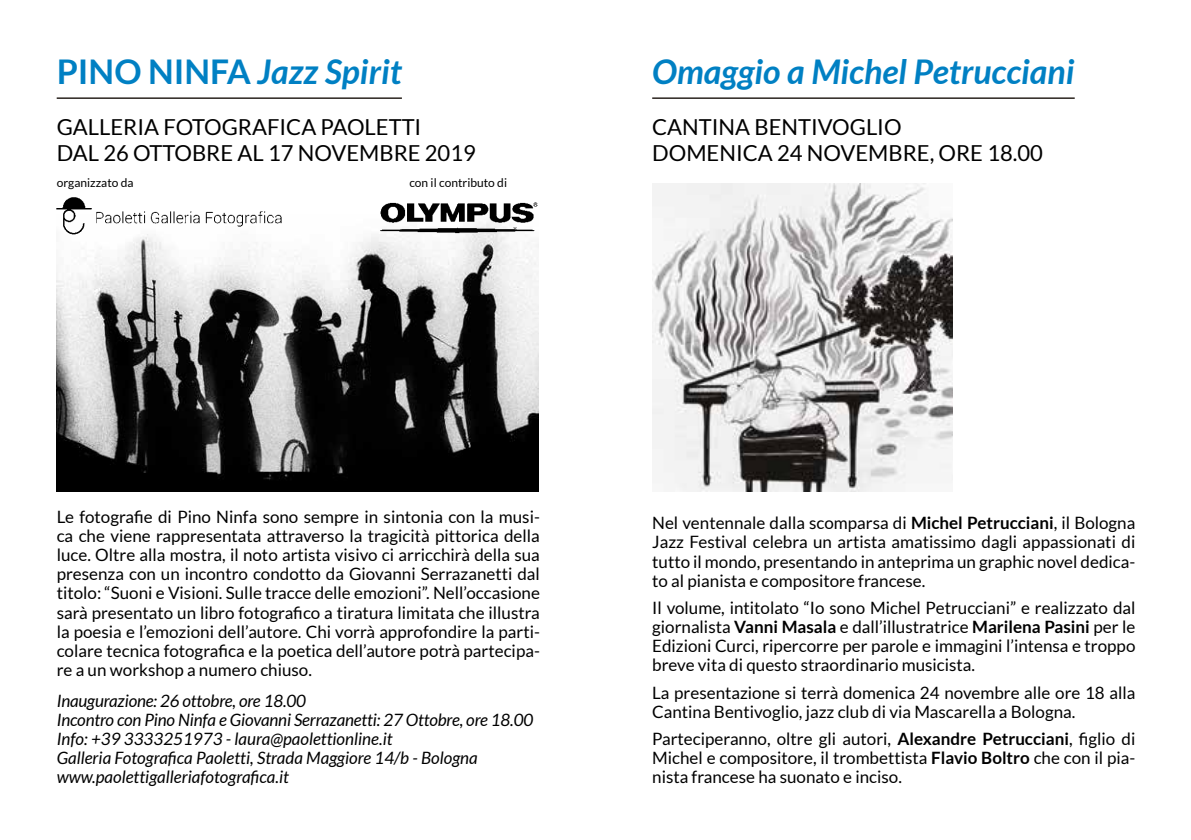
<style>
.page{position:relative;width:1191px;height:840px;background:#fff}
.page>*{position:absolute;margin:0;border:0;box-sizing:border-box;transform-origin:0 0}
.t1{font:italic 700 34px "Lato";color:#0080c3}
.t2{font:22px/26px "Lato";color:#000}
.t3{font:17px/19px "Lato";color:#000;text-align:justify}
.t4{font:italic 17px/19px "Lato";color:#000}
.t5{font:12px "Lato";color:#000}
.s1{font-style:normal}
.s2{font-weight:700}
</style>
<div class="page">
<img style="left:57px;top:241px;width:482px;height:250px">
<img style="left:652px;top:184px;width:300px;height:307px">
<hr style="left:57px;top:97px;width:345px;height:2px;background:#2b241f">
<hr style="left:652px;top:97px;width:422px;height:2px;background:#2b241f">
<img style="left:56px;top:197px;width:240px;height:54px">
<img style="left:369px;top:202px;width:170px;height:40px">
<h1 class="t1" style="left:57px;top:52px;width:346px"><span class="s1">PINO NINFA</span> Jazz Spirit</h1>
<h1 class="t1" style="left:652px;top:52px;width:424px">Omaggio a Michel Petrucciani</h1>
<p class="t2" style="left:57px;top:114px;width:421px">GALLERIA FOTOGRAFICA PAOLETTI<br>DAL 26 OTTOBRE AL 17 NOVEMBRE 2019</p>
<p class="t2" style="left:652px;top:114px;width:392px">CANTINA BENTIVOGLIO<br>DOMENICA 24 NOVEMBRE, ORE 18.00</p>
<p class="t5" style="left:57px;top:176px;width:78px">organizzato da</p>
<p class="t5" style="left:409px;top:176px;width:99px">con il contributo di</p>
<p class="t3" style="left:57px;top:507px;width:485px">Le fotografie di Pino Ninfa sono sempre in sintonia con la musi&shy;ca che viene rappresentata attraverso la tragicità pittorica della luce. Oltre alla mostra, il noto artista visivo ci arricchirà della sua presenza con un incontro condotto da Giovanni Serrazanetti dal titolo: “Suoni e Visioni. Sulle tracce delle emozioni”. Nell’occasione sarà presentato un libro fotografico a tiratura limitata che illustra la poesia e l’emozioni dell’autore. Chi vorrà approfondire la parti&shy;colare tecnica fotografica e la poetica dell’autore potrà partecipa&shy;re a un workshop a numero chiuso.</p>
<p class="t4" style="left:57px;top:691px;width:478px">Inaugurazione: 26 ottobre, ore 18.00<br>Incontro con Pino Ninfa e Giovanni Serrazanetti: 27 Ottobre, ore 18.00<br>Info: +39 3333251973 - laura@paolettionline.it<br>Galleria Fotografica Paoletti, Strada Maggiore 14/b - Bologna www.paolettigalleriafotografica.it</p>
<p class="t3" style="left:652px;top:513px;width:485px">Nel ventennale dalla scomparsa di <span class="s2">Michel Petrucciani</span>, il Bologna Jazz Festival celebra un artista amatissimo dagli appassionati di tutto il mondo, presentando in anteprima un graphic novel dedica&shy;to al pianista e compositore francese.</p>
<p class="t3" style="left:652px;top:598px;width:485px">Il volume, intitolato “Io sono Michel Petrucciani” e realizzato dal giornalista <span class="s2">Vanni Masala</span> e dall’illustratrice <span class="s2">Marilena Pasini</span> per le Edizioni Curci, ripercorre per parole e immagini l’intensa e troppo breve vita di questo straordinario musicista.</p>
<p class="t3" style="left:652px;top:682px;width:485px">La presentazione si terrà domenica 24 novembre alle ore 18 alla<br>Cantina Bentivoglio, jazz club di via Mascarella a Bologna.</p>
<p class="t3" style="left:652px;top:729px;width:485px">Parteciperanno, oltre gli autori, <span class="s2">Alexandre Petrucciani</span>, figlio di Michel e compositore, il trombettista <span class="s2">Flavio Boltro</span> che con il pia&shy;nista francese ha suonato e inciso.</p>
</div>
